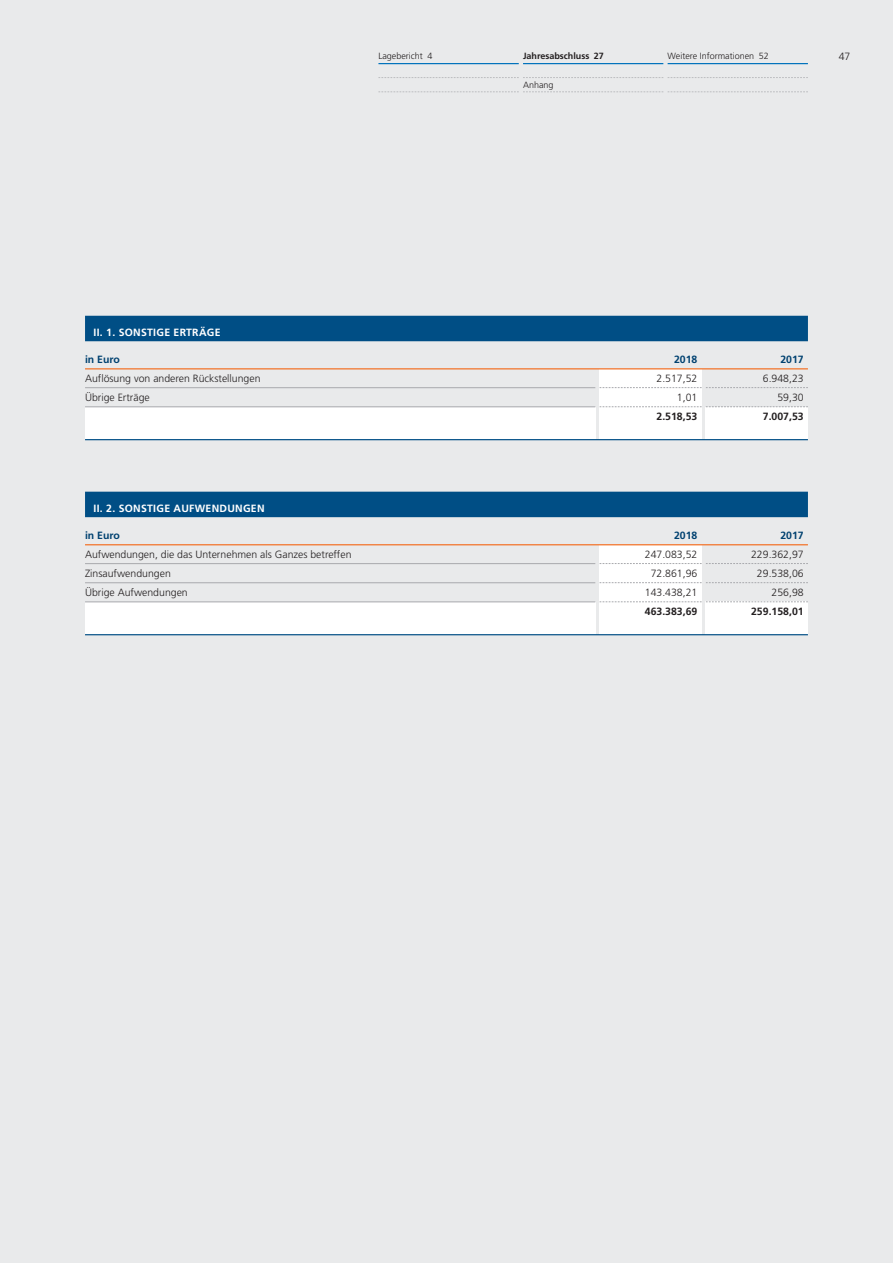
<style>
.page{position:relative;width:893px;height:1263px;background:#e9eaeb}
.page>*{position:absolute;margin:0;border:0;box-sizing:border-box;transform-origin:0 0}
.t1{font:300 10.5px "Frutiger LT";color:#231f20}
.t2{font:700 10.5px "Frutiger LT";letter-spacing:.025em;color:#fff}
.t3{font:700 10.5px "Frutiger LT";color:#231f20}
.t4{font:700 10.5px "Frutiger LT";color:#004170}
.t5{font:300 9px "Frutiger LT";color:#231f20}
.t6{font:700 9px "Frutiger LT";color:#231f20}
</style>
<div class="page">
<hr style="left:378px;top:63px;width:141px;height:1px;background:#0072bc">
<hr style="left:523px;top:63px;width:140px;height:1px;background:#0072bc">
<hr style="left:668px;top:63px;width:140px;height:1px;background:#0072bc">
<svg style="left:378px;top:77px;width:430px;height:1px"></svg>
<svg style="left:379px;top:92px;width:429px;height:1px"></svg>
<div style="left:600px;top:369px;width:102px;height:70px;background:#fff"></div>
<div style="left:706px;top:407px;width:102px;height:32px;background:#fff"></div>
<div style="left:85px;top:407px;width:510px;height:33px;background:#fff"></div>
<svg style="left:600px;top:387px;width:208px;height:1px"></svg>
<svg style="left:600px;top:406px;width:208px;height:1px"></svg>
<div style="left:600px;top:545px;width:102px;height:89px;background:#fff"></div>
<div style="left:706px;top:602px;width:102px;height:33px;background:#fff"></div>
<div style="left:85px;top:602px;width:510px;height:32px;background:#fff"></div>
<svg style="left:600px;top:563px;width:208px;height:1px"></svg>
<svg style="left:600px;top:582px;width:208px;height:1px"></svg>
<svg style="left:600px;top:601px;width:208px;height:1px"></svg>
<div style="left:85px;top:316px;width:723px;height:25px;background:#004e85"></div>
<hr style="left:85px;top:368px;width:723px;height:1px;background:#f36e21">
<hr style="left:85px;top:387px;width:510px;height:1px;background:#a8a9ad">
<hr style="left:85px;top:406px;width:510px;height:1px;background:#a8a9ad">
<hr style="left:85px;top:439px;width:723px;height:1px;background:#004e85">
<div style="left:85px;top:492px;width:723px;height:25px;background:#004e85"></div>
<hr style="left:85px;top:544px;width:723px;height:1px;background:#f36e21">
<hr style="left:85px;top:563px;width:510px;height:1px;background:#a8a9ad">
<hr style="left:85px;top:582px;width:510px;height:1px;background:#a8a9ad">
<hr style="left:85px;top:602px;width:510px;height:1px;background:#a8a9ad">
<hr style="left:85px;top:634px;width:723px;height:1px;background:#004e85">
<p class="t5" style="left:378px;top:53px;width:55px">Lagebericht 4</p>
<p class="t6" style="left:523px;top:53px;width:82px">Jahresabschluss 27</p>
<p class="t5" style="left:523px;top:81px;width:32px">Anhang</p>
<p class="t5" style="left:668px;top:53px;width:103px">Weitere Informationen 52</p>
<p class="t1" style="left:839px;top:53px;width:13px">47</p>
<p class="t2" style="left:94px;top:328px;width:128px">II. 1. SONSTIGE ERTRÄGE</p>
<p class="t4" style="left:85px;top:355px;width:36px">in Euro</p>
<p class="t4" style="left:674px;top:355px;width:25px">2018</p>
<p class="t4" style="left:780px;top:355px;width:25px">2017</p>
<p class="t1" style="left:85px;top:374px;width:177px">Auflösung von anderen Rückstellungen</p>
<p class="t1" style="left:656px;top:374px;width:42px">2.517,52</p>
<p class="t1" style="left:763px;top:374px;width:42px">6.948,23</p>
<p class="t1" style="left:85px;top:393px;width:66px">Übrige Erträge</p>
<p class="t1" style="left:677px;top:393px;width:22px">1,01</p>
<p class="t1" style="left:777px;top:393px;width:28px">59,30</p>
<p class="t3" style="left:656px;top:412px;width:42px">2.518,53</p>
<p class="t3" style="left:763px;top:412px;width:42px">7.007,53</p>
<p class="t2" style="left:94px;top:504px;width:173px">II. 2. SONSTIGE AUFWENDUNGEN</p>
<p class="t4" style="left:85px;top:531px;width:36px">in Euro</p>
<p class="t4" style="left:674px;top:531px;width:25px">2018</p>
<p class="t4" style="left:780px;top:531px;width:25px">2017</p>
<p class="t1" style="left:85px;top:550px;width:268px">Aufwendungen, die das Unternehmen als Ganzes betreffen</p>
<p class="t1" style="left:645px;top:550px;width:54px">247.083,52</p>
<p class="t1" style="left:751px;top:550px;width:54px">229.362,97</p>
<p class="t1" style="left:85px;top:569px;width:87px">Zinsaufwendungen</p>
<p class="t1" style="left:651px;top:569px;width:48px">72.861,96</p>
<p class="t1" style="left:757px;top:569px;width:48px">29.538,06</p>
<p class="t1" style="left:85px;top:588px;width:104px">Übrige Aufwendungen</p>
<p class="t1" style="left:645px;top:588px;width:54px">143.438,21</p>
<p class="t1" style="left:772px;top:588px;width:34px">256,98</p>
<p class="t3" style="left:645px;top:607px;width:54px">463.383,69</p>
<p class="t3" style="left:751px;top:607px;width:54px">259.158,01</p>
</div>
